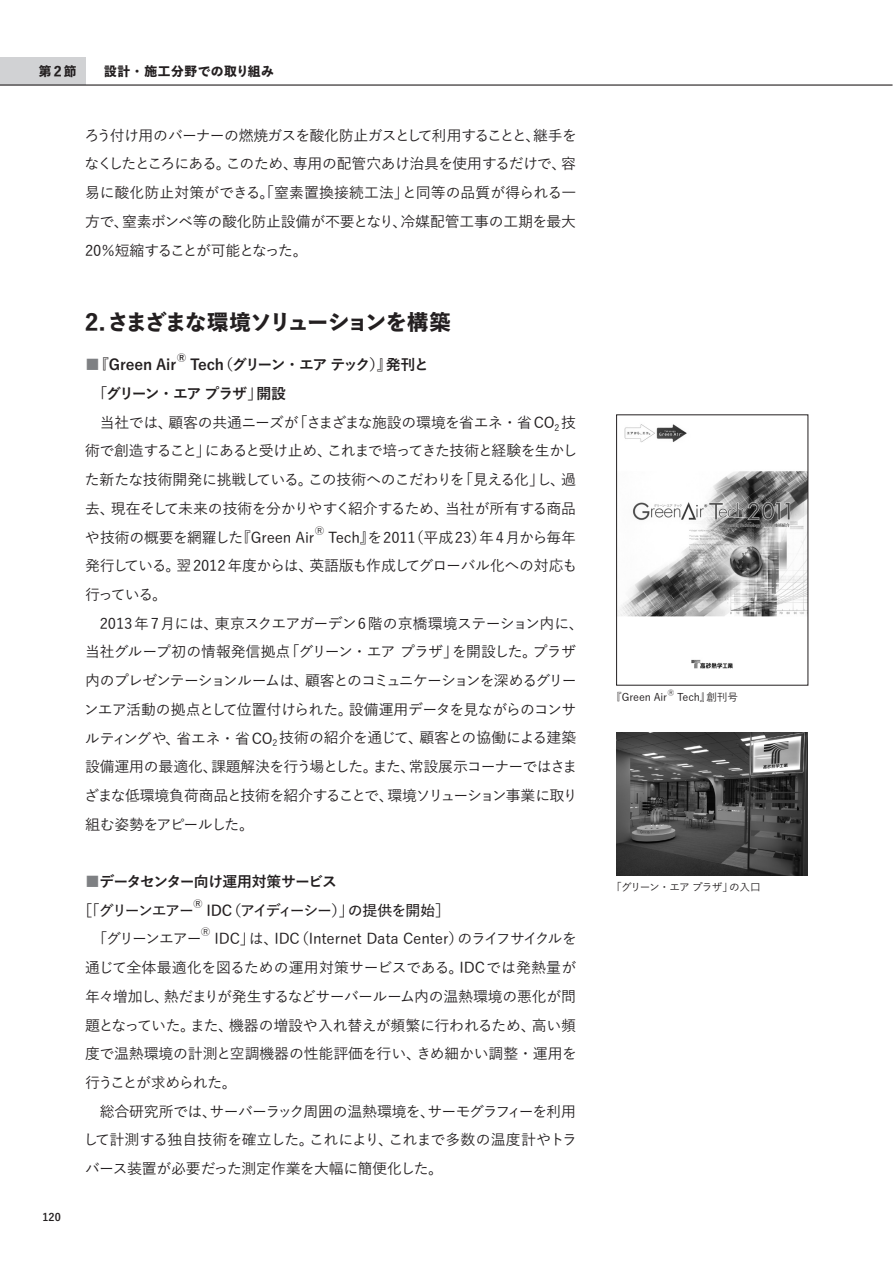
<style>
.page{position:relative;width:893px;height:1263px;background:#fff}
.page>*{position:absolute;margin:0;border:0;box-sizing:border-box;transform-origin:0 0}
.t1{font:800 21.3px "Yu Go Std N";letter-spacing:-.065em;color:#231f20}
.t2{font:500 14.85px/28.7px "Yu Go Pr 6 N";letter-spacing:-.025em;color:#231f20;text-align:justify}
.t3{font:500 14.85px/28.7px "Yu Go Pr 6 N";letter-spacing:-.045em;color:#231f20}
.t4{font:500 14.85px "Yu Go Pr 6 N";letter-spacing:-.07em;color:#231f20}
.t5{font:700 14.85px/28.7px "Yu Go Pr 6 N";letter-spacing:-.065em;color:#231f20}
.t6{font:700 14.85px "Yu Go Pr 6 N";letter-spacing:-.115em;color:#231f20}
.t7{font:600 14.85px "Yu Go Pr 6 N";letter-spacing:-.055em;color:#231f20}
.t8{font:700 14.85px "Yu Go Pr 6 N";letter-spacing:-.095em;color:#231f20}
.t9{font:700 14.85px "Yu Go Pr 6 N";letter-spacing:-.01em;color:#231f20}
.t10{font:500 14.85px "Yu Go Pr 6 N";letter-spacing:-.1em;color:#231f20}
.t11{font:800 12.75px "Yu Go Std N";letter-spacing:.05em;color:#231f20}
.t12{font:500 10.65px "Yu Go Pr 6 N";letter-spacing:-.01em;color:#231f20}
.t13{font:500 10.65px "Yu Go Pr 6 N";letter-spacing:-.075em;color:#231f20}
.t14{font:700 10.65px "Yu Go Pr 6 N";color:#231f20}
.t15{font:500 9px "Yu Go Pr 6 N";color:#231f20}
.t16{font:700 9px "Yu Go Pr 6 N";color:#231f20}
.t17{font:600 9px "Yu Go Pr 6 N";color:#231f20}
.t18{font:500 6.45px "Yu Go Pr 6 N";color:#231f20}
.s1{color:#7e8083}
.s2{font-weight:600}
</style>
<div class="page">
<img style="left:618px;top:424px;width:188px;height:245px">
<div style="left:616px;top:415px;width:192px;height:270px;border:1px solid #231f20"></div>
<img style="left:617px;top:732px;width:191px;height:144px">
<div style="left:0;top:57px;width:85px;height:28px;background:#d1d2d4"></div>
<hr style="left:0;top:84px;width:892px;height:2px;background:#231f20">
<p class="t11" style="left:39px;top:61px;width:39px">第2節</p>
<p class="t11" style="left:104px;top:61px;width:171px">設計・施工分野での取り組み</p>
<p class="t2" style="left:84px;top:119px;width:494px">ろう付け用のバーナーの燃焼ガスを酸化防止ガスとして利用することと、継手をなくしたところにある。このため、専用の配管穴あけ治具を使用するだけで、容易に酸化防止対策ができる。「窒素置換接続工法」と同等の品質が得られる一方で、窒素ボンベ等の酸化防止設備が不要となり、冷媒配管工事の工期を最大20％短縮することが可能となった。</p>
<h1 class="t1" style="left:85px;top:305px;width:367px">2.さまざまな環境ソリューションを構築</h1>
<p class="t9" style="left:85px;top:356px;width:93px"><span class="s1">■</span> 『Green Air</p>
<p class="t16" style="left:177px;top:353px;width:10px">Ⓡ</p>
<p class="t6" style="left:190px;top:356px;width:240px">Tech（グリーン・エア テック）』発刊と</p>
<p class="t8" style="left:92px;top:385px;width:195px">「グリーン・エア プラザ」開設</p>
<p class="t2" style="left:85px;top:406px;width:493px">　当社では、顧客の共通ニーズが「さまざまな施設の環境を省エネ・省CO<sub>2</sub> 技</p>
<p class="t4" style="left:85px;top:437px;width:494px">術で創造すること」にあると受け止め、これまで培ってきた技術と経験を生かし</p>
<p class="t2" style="left:85px;top:463px;width:493px">た新たな技術開発に挑戦している。この技術へのこだわりを「見える化」し、過</p>
<p class="t2" style="left:85px;top:492px;width:493px">去、現在そして未来の技術を分かりやすく紹介するため、当社が所有する商品</p>
<p class="t2" style="left:85px;top:521px;width:231px">や技術の概要を網羅した『Green Air</p>
<p class="t15" style="left:315px;top:522px;width:10px">Ⓡ</p>
<p class="t3" style="left:84px;top:521px;width:501px;text-indent:244px">Tech』を2011（平成23）年4月から毎年発行している。翌2012年度からは、英語版も作成してグローバル化への対応も行っている。<br>　2013年7月には、東京スクエアガーデン6階の京橋環境ステーション内に、当社グループ初の情報発信拠点「グリーン・エア プラザ」を開設した。プラザ内のプレゼンテーションルームは、顧客とのコミュニケーションを深めるグリーンエア活動の拠点として位置付けられた。設備運用データを見ながらのコンサルティングや、省エネ・省CO<sub>2</sub> 技術の紹介を通じて、顧客との協働による建築設備運用の最適化、課題解決を行う場とした。また、常設展示コーナーではさまざまな低環境負荷商品と技術を紹介することで、環境ソリューション事業に取り組む姿勢をアピールした。</p>
<p class="t14" style="left:43px;top:1211px;width:20px">120</p>
<p class="t5" style="left:78px;top:867px;width:261px;text-indent:7px"><span class="s1">■</span>データセンター向け運用対策サービス<span class="s2">［「グリーンエアー</span></p>
<p class="t17" style="left:193px;top:895px;width:10px">Ⓡ</p>
<p class="t7" style="left:206px;top:896px;width:245px">IDC（アイディーシー）」の提供を開始］</p>
<p class="t10" style="left:85px;top:925px;width:118px">　「グリーンエアー</p>
<p class="t15" style="left:201px;top:924px;width:10px">Ⓡ</p>
<p class="t2" style="left:84px;top:923px;width:495px;text-align:left;text-indent:131px">IDC」は、IDC（Internet Data Center）のライフサイクルを通じて全体最適化を図るための運用対策サービスである。IDCでは発熱量が年々増加し、熱だまりが発生するなどサーバールーム内の温熱環境の悪化が問題となっていた。また、機器の増設や入れ替えが頻繁に行われるため、高い頻度で温熱環境の計測と空調機器の性能評価を行い、きめ細かい調整・運用を行うことが求められた。<br>　総合研究所では、サーバーラック周囲の温熱環境を、サーモグラフィーを利用して計測する独自技術を確立した。これにより、これまで多数の温度計やトラバース装置が必要だった測定作業を大幅に簡便化した。</p>
<p class="t12" style="left:611px;top:687px;width:57px">『Green Air</p>
<p class="t18" style="left:668px;top:686px;width:8px">Ⓡ</p>
<p class="t12" style="left:677px;top:687px;width:62px">Tech』創刊号</p>
<p class="t13" style="left:611px;top:878px;width:151px">「グリーン・エア プラザ」の入口</p>
</div>
